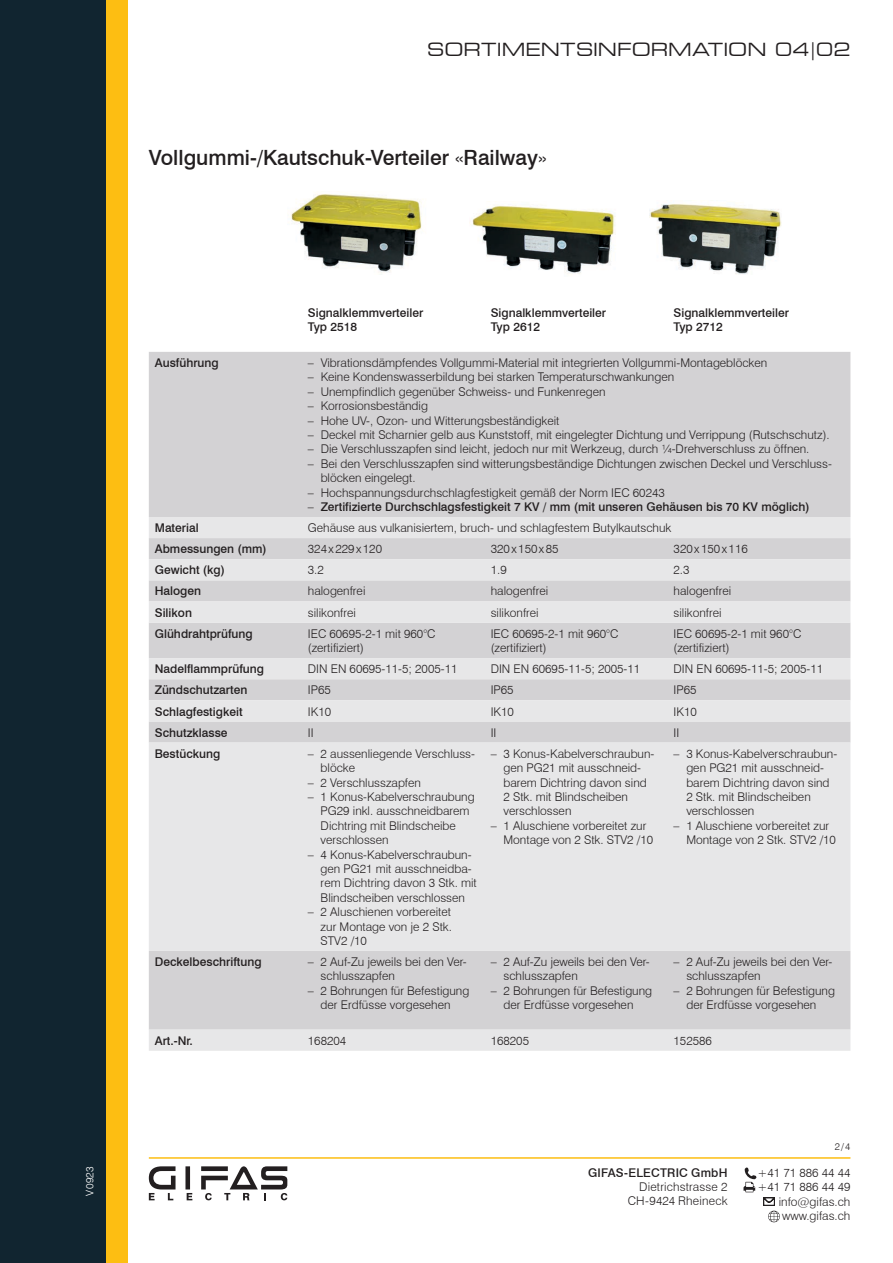
<style>
.page{position:relative;width:893px;height:1263px;background:#fff}
.page>*{position:absolute;margin:0;border:0;box-sizing:border-box;transform-origin:0 0}
.t1{font:500 21px "Swiss 721 BT";color:#231f20}
.t2{font:expanded 18px "Square 721 BT";color:#231f20}
.t3{font:300 12px/14.4px "Swiss 721 BT";color:#231f20}
.t4{font:500 12px/14.4px "Swiss 721 BT";color:#231f20}
.t5{font:300 10.5px "Swiss 721 BT";color:#fff}
.t6{font:300 9.75px "Swiss 721 BT";color:#231f20}
.s1{font-weight:300}
</style>
<div class="page">
<div style="left:0;top:0;width:106px;height:1263px;background:#112530"></div>
<div style="left:106px;top:0;width:22px;height:1263px;background:#fdbe12"></div>
<div style="left:185px;top:1166px;width:5px;height:23px;background:#231f20"></div>
<svg style="left:149px;top:1166px;width:27px;height:34px"></svg>
<svg style="left:187px;top:1193px;width:5px;height:7px"></svg>
<svg style="left:201px;top:1166px;width:86px;height:34px"></svg>
<hr style="left:149px;top:1157px;width:701px;height:2px;background:#fdbe12">
<img style="left:290px;top:194px;width:132px;height:79px">
<img style="left:470px;top:205px;width:146px;height:69px">
<img style="left:649px;top:204px;width:133px;height:71px">
<svg style="left:743px;top:1167px;width:13px;height:25px"></svg>
<svg style="left:763px;top:1197px;width:17px;height:25px"></svg>
<div style="left:149px;top:352px;width:701px;height:165px;background:#d3d2d4"></div>
<svg style="left:149px;top:517px;width:701px;height:534px;background:#dfdfe0"></svg>
<h2 class="t2" style="left:427px;top:39px;width:425px">SORTIMENTSINFORMATION 04|02</h2>
<h1 class="t1" style="left:149px;top:145px;width:399px">Vollgummi-/Kautschuk-Verteiler <span class="s1">«</span>Railway<span class="s1">»</span></h1>
<p class="t5" style="left:83px;top:1196px;width:31px;rotate:-90deg">V0923</p>
<p class="t4" style="left:308px;top:305px;width:117px">Signalklemmverteiler<br>Typ 2518</p>
<p class="t4" style="left:491px;top:305px;width:117px">Signalklemmverteiler<br>Typ 2612</p>
<p class="t4" style="left:674px;top:305px;width:117px">Signalklemmverteiler<br>Typ 2712</p>
<p class="t4" style="left:155px;top:355px;width:65px">Ausführung</p>
<p class="t3" style="left:308px;top:355px;width:461px">– Vibrationsdämpfendes Vollgummi-Material mit integrierten Vollgummi-Montageblöcken</p>
<p class="t3" style="left:308px;top:370px;width:368px">– Keine Kondenswasserbildung bei starken Temperaturschwankungen</p>
<p class="t3" style="left:308px;top:384px;width:299px">– Unempfindlich gegenüber Schweiss- und Funkenregen</p>
<p class="t3" style="left:308px;top:399px;width:122px">– Korrosionsbeständig</p>
<p class="t3" style="left:308px;top:413px;width:253px">– Hohe UV-, Ozon- und Witterungsbeständigkeit</p>
<p class="t3" style="left:308px;top:427px;width:523px">– Deckel mit Scharnier gelb aus Kunststoff, mit eingelegter Dichtung und Verrippung (Rutschschutz).</p>
<p class="t3" style="left:308px;top:442px;width:503px">– Die Verschlusszapfen sind leicht, jedoch nur mit Werkzeug, durch ¼-Drehverschluss zu öffnen.</p>
<p class="t3" style="left:321px;top:456px;width:513px;text-indent:-13px">– Bei den Verschlusszapfen sind witterungsbeständige Dichtungen zwischen Deckel und Verschluss&shy;blöcken eingelegt.</p>
<p class="t3" style="left:308px;top:485px;width:358px">– Hochspannungsdurchschlagfestigkeit gemäß der Norm IEC 60243</p>
<p class="t4" style="left:308px;top:499px;width:503px"><span class="s1">–</span> Zertifizierte Durchschlagsfestigkeit 7 KV / mm (mit unseren Gehäusen bis 70 KV möglich)</p>
<p class="t4" style="left:155px;top:520px;width:45px">Material</p>
<p class="t3" style="left:308px;top:520px;width:365px">Gehäuse aus vulkanisiertem, bruch- und schlagfestem Butylkautschuk</p>
<p class="t4" style="left:155px;top:542px;width:113px">Abmessungen (mm)</p>
<p class="t3" style="left:308px;top:542px;width:76px">324x229x120</p>
<p class="t3" style="left:491px;top:542px;width:69px">320x150x85</p>
<p class="t3" style="left:674px;top:542px;width:76px">320x150x116</p>
<p class="t4" style="left:155px;top:563px;width:72px">Gewicht (kg)</p>
<p class="t3" style="left:308px;top:563px;width:17px">3.2</p>
<p class="t3" style="left:491px;top:563px;width:17px">1.9</p>
<p class="t3" style="left:674px;top:563px;width:17px">2.3</p>
<p class="t4" style="left:155px;top:584px;width:48px">Halogen</p>
<p class="t3" style="left:308px;top:584px;width:59px">halogenfrei</p>
<p class="t3" style="left:491px;top:584px;width:59px">halogenfrei</p>
<p class="t3" style="left:674px;top:584px;width:59px">halogenfrei</p>
<p class="t4" style="left:155px;top:605px;width:39px">Silikon</p>
<p class="t3" style="left:308px;top:605px;width:49px">silikonfrei</p>
<p class="t3" style="left:491px;top:605px;width:49px">silikonfrei</p>
<p class="t3" style="left:674px;top:605px;width:49px">silikonfrei</p>
<p class="t4" style="left:155px;top:626px;width:99px">Glühdrahtprüfung</p>
<p class="t3" style="left:308px;top:626px;width:129px">IEC 60695-2-1 mit 960°C (zertifiziert)</p>
<p class="t3" style="left:491px;top:626px;width:129px">IEC 60695-2-1 mit 960°C (zertifiziert)</p>
<p class="t3" style="left:674px;top:626px;width:129px">IEC 60695-2-1 mit 960°C (zertifiziert)</p>
<p class="t4" style="left:155px;top:662px;width:111px">Nadelflammprüfung</p>
<p class="t3" style="left:308px;top:662px;width:151px">DIN EN 60695-11-5; 2005-11</p>
<p class="t3" style="left:491px;top:662px;width:151px">DIN EN 60695-11-5; 2005-11</p>
<p class="t3" style="left:674px;top:662px;width:151px">DIN EN 60695-11-5; 2005-11</p>
<p class="t4" style="left:155px;top:683px;width:94px">Zündschutzarten</p>
<p class="t3" style="left:308px;top:683px;width:24px">IP65</p>
<p class="t3" style="left:491px;top:683px;width:24px">IP65</p>
<p class="t3" style="left:674px;top:683px;width:24px">IP65</p>
<p class="t4" style="left:155px;top:704px;width:89px">Schlagfestigkeit</p>
<p class="t3" style="left:308px;top:704px;width:25px">IK10</p>
<p class="t3" style="left:491px;top:704px;width:25px">IK10</p>
<p class="t3" style="left:674px;top:704px;width:25px">IK10</p>
<p class="t4" style="left:155px;top:725px;width:74px">Schutzklasse</p>
<p class="t3" style="left:308px;top:725px;width:7px">II</p>
<p class="t3" style="left:491px;top:725px;width:7px">II</p>
<p class="t3" style="left:674px;top:725px;width:7px">II</p>
<p class="t4" style="left:155px;top:746px;width:67px">Bestückung</p>
<p class="t3" style="left:321px;top:746px;width:156px;text-indent:-13px">– 2 aussenliegende Verschluss&shy;blöcke</p>
<p class="t3" style="left:308px;top:775px;width:115px">– 2 Verschlusszapfen</p>
<p class="t3" style="left:321px;top:789px;width:155px;text-indent:-13px">– 1 Konus-Kabelverschraubung<br>PG29 inkl. ausschneidbarem<br>Dichtring mit Blindscheibe verschlossen</p>
<p class="t3" style="left:321px;top:847px;width:158px;text-indent:-13px">– 4 Konus-Kabelverschraubun&shy;gen PG21 mit ausschneidba&shy;rem Dichtring davon 3 Stk. mit<br>Blindscheiben verschlossen</p>
<p class="t3" style="left:321px;top:904px;width:133px;text-align:justify;text-indent:-13px">– 2 Aluschienen vorbereitet zur Montage von je 2 Stk.<br>STV2 /10</p>
<p class="t3" style="left:503px;top:746px;width:152px;text-indent:-13px">– 3 Konus-Kabelverschraubun&shy;gen PG21 mit ausschneid&shy;barem Dichtring davon sind<br>2 Stk. mit Blindscheiben verschlossen</p>
<p class="t3" style="left:503px;top:818px;width:151px;text-indent:-13px">– 1 Aluschiene vorbereitet zur<br>Montage von 2 Stk. STV2 /10</p>
<p class="t3" style="left:686px;top:746px;width:152px;text-indent:-13px">– 3 Konus-Kabelverschraubun&shy;gen PG21 mit ausschneid&shy;barem Dichtring davon sind<br>2 Stk. mit Blindscheiben verschlossen</p>
<p class="t3" style="left:686px;top:818px;width:151px;text-indent:-13px">– 1 Aluschiene vorbereitet zur<br>Montage von 2 Stk. STV2 /10</p>
<p class="t4" style="left:155px;top:954px;width:108px">Deckelbeschriftung</p>
<p class="t3" style="left:321px;top:954px;width:148px;text-indent:-13px">– 2 Auf-Zu jeweils bei den Ver&shy;schlusszapfen</p>
<p class="t3" style="left:308px;top:983px;width:163px;text-align:center">– 2 Bohrungen für Befestigung der Erdfüsse vorgesehen</p>
<p class="t3" style="left:503px;top:954px;width:148px;text-indent:-13px">– 2 Auf-Zu jeweils bei den Ver&shy;schlusszapfen</p>
<p class="t3" style="left:491px;top:983px;width:163px;text-align:center">– 2 Bohrungen für Befestigung der Erdfüsse vorgesehen</p>
<p class="t3" style="left:686px;top:954px;width:148px;text-indent:-13px">– 2 Auf-Zu jeweils bei den Ver&shy;schlusszapfen</p>
<p class="t3" style="left:674px;top:983px;width:163px;text-align:center">– 2 Bohrungen für Befestigung der Erdfüsse vorgesehen</p>
<p class="t4" style="left:155px;top:1033px;width:40px">Art.-Nr.</p>
<p class="t3" style="left:308px;top:1033px;width:40px">168204</p>
<p class="t3" style="left:491px;top:1033px;width:40px">168205</p>
<p class="t3" style="left:674px;top:1033px;width:40px">152586</p>
<p class="t4" style="left:588px;top:1165px;width:141px">GIFAS-ELECTRIC GmbH</p>
<p class="t3" style="left:628px;top:1179px;width:101px;text-align:right">Dietrichstrasse 2<br>CH-9424 Rheineck</p>
<p class="t6" style="left:835px;top:1140px;width:17px">2/4</p>
<p class="t3" style="left:757px;top:1165px;width:95px;text-align:right">+41 71 886 44 44 +41 71 886 44 49 info@gifas.ch www.gifas.ch</p>
</div>
